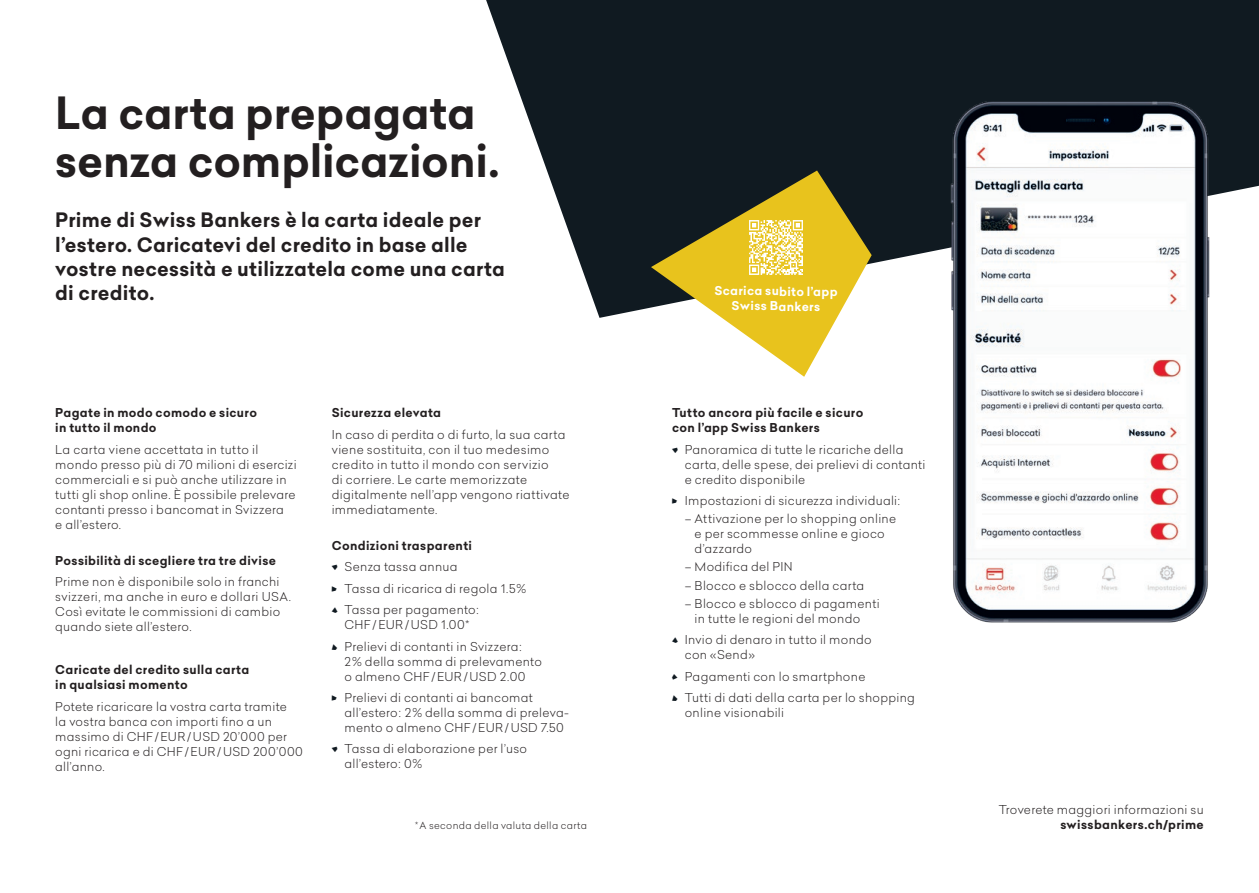
<style>
.page{position:relative;width:1259px;height:893px;background:#fff}
.page>*{position:absolute;margin:0;border:0;box-sizing:border-box;transform-origin:0 0}
.t1{font:700 43.5px/48px "Celias";letter-spacing:-.005em;color:#231f20}
.t2{font:700 19.5px/24.3px "Celias";letter-spacing:.01em;color:#231f20}
.t3{font:300 12px/15px "Celias";letter-spacing:.025em;color:#231f20}
.t4{font:700 12px/15px "Celias";letter-spacing:.03em;color:#231f20}
.t5{font:700 12px/15px "Celias";color:#fff;text-align:center}
.t6{font:300 9.75px "Celias";letter-spacing:.035em;color:#231f20}
.s1{color:#101a21}
</style>
<div class="page">
<svg style="left:486px;top:0;width:773px;height:318px;fill:#101a21"></svg>
<img style="left:906px;top:49px;width:348px;height:574px">
<svg style="left:651px;top:171px;width:220px;height:206px;fill:#e8c321"></svg>
<img style="left:749px;top:221px;width:54px;height:53px">
<h1 class="t1" style="left:55px;top:89px;width:446px">La carta prepagata senza complicazioni.</h1>
<h2 class="t2" style="left:55px;top:208px;width:451px">Prime di Swiss Bankers è la carta ideale per l’estero. Caricatevi del credito in base alle vostre necessità e utilizzatela come una carta di credito.</h2>
<p class="t4" style="left:55px;top:405px;width:203px">Pagate in modo comodo e sicuro in tutto il mondo</p>
<p class="t3" style="left:55px;top:441px;width:243px">La carta viene accettata in tutto il mondo presso più di 70 milioni di esercizi commerciali e si può anche utilizzare in tutti gli shop online. È possibile prelevare contanti presso i bancomat in Svizzera<br>e all’estero.</p>
<p class="t4" style="left:55px;top:553px;width:222px">Possibilità di scegliere tra tre divise</p>
<p class="t3" style="left:55px;top:574px;width:237px">Prime non è disponibile solo in franchi svizzeri, ma anche in euro e dollari USA.<br>Così evitate le commissioni di cambio quando siete all’estero.</p>
<p class="t4" style="left:55px;top:662px;width:195px">Caricate del credito sulla carta in qualsiasi momento</p>
<p class="t3" style="left:55px;top:698px;width:249px">Potete ricaricare la vostra carta tramite<br>la vostra banca con importi fino a un massimo di CHF /EUR/USD 20’000 per ogni ricarica e di CHF/EUR/USD 200’000 all’anno.</p>
<p class="t4" style="left:332px;top:405px;width:111px">Sicurezza elevata</p>
<p class="t3" style="left:332px;top:426px;width:239px">In caso di perdita o di furto, la sua carta viene sostituita, con il tuo medesimo credito in tutto il mondo con servizio<br>di corriere. Le carte memorizzate digitalmente nell’app vengono riattivate immediatamente.</p>
<p class="t4" style="left:332px;top:538px;width:142px">Condizioni trasparenti</p>
<p class="t3" style="left:344px;top:556px;width:183px;line-height:21.3px">Senza tassa annua<br>Tassa di ricarica di regola 1.5%</p>
<p class="t3" style="left:332px;top:602px;width:148px;text-align:center"><span class="s1">✓</span> Tassa per pagamento:<br>CHF/EUR/USD 1.00*</p>
<p class="t3" style="left:344px;top:638px;width:199px">Prelievi di contanti in Svizzera:<br>2% della somma di prelevamento o almeno CHF/EUR/USD 2.00</p>
<p class="t3" style="left:344px;top:690px;width:226px">Prelievi di contanti ai bancomat all’estero: 2% della somma di preleva&shy;mento o almeno CHF/EUR/USD 7.50</p>
<p class="t3" style="left:344px;top:741px;width:184px">Tassa di elaborazione per l’uso all’estero: 0%</p>
<p class="t6" style="left:415px;top:819px;width:173px">* A seconda della valuta della carta</p>
<p class="t5" style="left:714px;top:284px;width:125px">Scarica subito l’app<br>Swiss Bankers</p>
<p class="t4" style="left:672px;top:405px;width:193px">Tutto ancora più facile e sicuro con l’app Swiss Bankers</p>
<p class="t3" style="left:685px;top:441px;width:242px">Panoramica di tutte le ricariche della carta, delle spese, dei prelievi di contanti e credito disponibile</p>
<p class="t3" style="left:685px;top:493px;width:217px">Impostazioni di sicurezza individuali:</p>
<p class="t3" style="left:694px;top:511px;width:203px;text-indent:-10px">– Attivazione per lo shopping online e per scommesse online e gioco d’azzardo</p>
<p class="t3" style="left:685px;top:559px;width:109px">– Modifica del PIN</p>
<p class="t3" style="left:685px;top:577px;width:181px">– Blocco e sblocco della carta</p>
<p class="t3" style="left:694px;top:595px;width:187px;text-indent:-10px">– Blocco e sblocco di pagamenti in tutte le regioni del mondo</p>
<p class="t3" style="left:685px;top:632px;width:188px;text-indent:-13px"><span class="s1">✓</span> Invio di denaro in tutto il mondo con «Send»</p>
<p class="t3" style="left:685px;top:665px;width:232px;line-height:21.3px;text-indent:-13px"><span class="s1">✔</span> Pagamenti con lo smartphone<br>Tutti di dati della carta per lo shopping</p>
<p class="t3" style="left:685px;top:705px;width:101px">online visionabili</p>
<p class="t3" style="left:998px;top:802px;width:206px">Troverete maggiori informazioni su</p>
<p class="t4" style="left:1060px;top:817px;width:145px">swissbankers.ch/prime</p>
</div>
